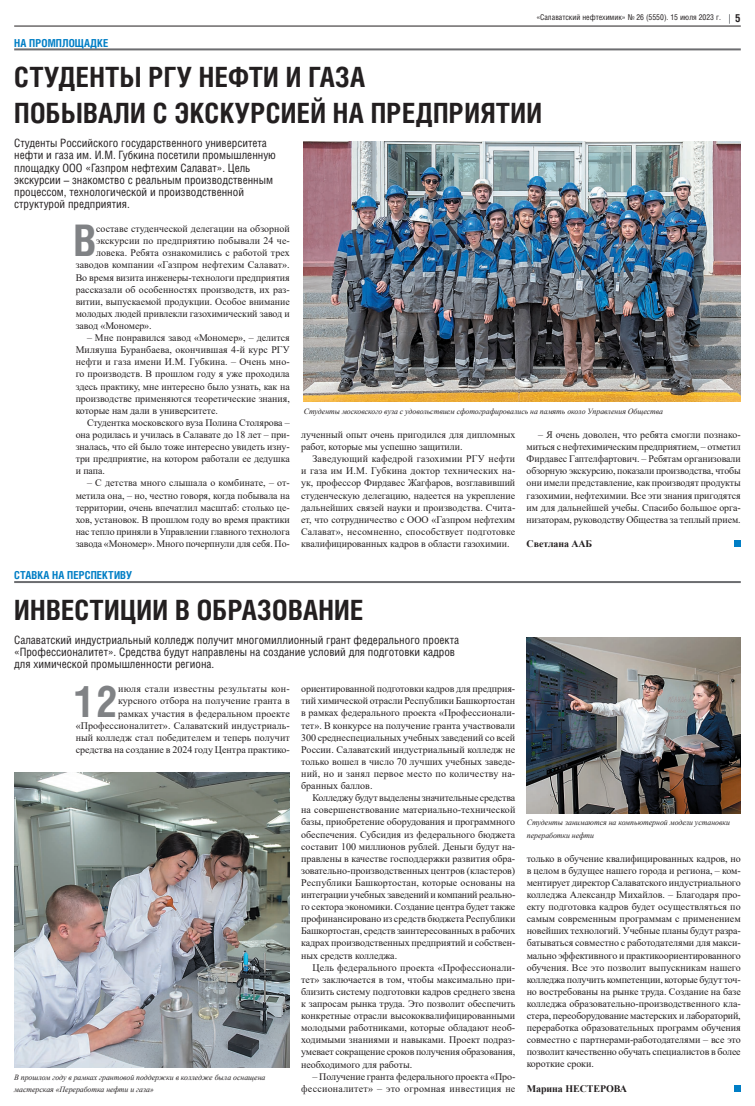
<style>
.page{position:relative;width:755px;height:1106px;background:#fff}
.page>*{position:absolute;margin:0;border:0;box-sizing:border-box;transform-origin:0 0}
.t1{font:700 43.5px "Helios Cond";color:#808285}
.t2{font:700 27.9px/36.3px "Helios Cond";letter-spacing:.01em;color:#231f20}
.t3{font:11.5px/12.1px "Helios Cond";color:#231f20}
.t4{font:700 11px "Helios Cond";letter-spacing:.01em;color:#007ec5}
.t5{font:700 11px "Helios Cond";color:#231f20}
.t6{font:10px/12.1px "Times New Roman";letter-spacing:-.005em;color:#231f20;text-align:justify}
.t7{font:10px "Times New Roman";letter-spacing:.015em;color:#231f20}
.t8{font:700 10px "Times New Roman";letter-spacing:-.005em;color:#231f20}
.t9{font:italic 8px/12.1px "Times New Roman";letter-spacing:-.005em;color:#231f20}
.t10{font:8px "Helios Cond";color:#231f20}
</style>
<div class="page">
<hr style="left:14px;top:48px;width:726px;height:2px;background:#6c6d70">
<hr style="left:14px;top:581px;width:726px;height:2px;background:#6c6d70">
<hr style="left:14px;top:26px;width:726px;height:1px;background:#231f20">
<img style="left:303px;top:141px;width:437px;height:261px">
<img style="left:14px;top:772px;width:275px;height:296px">
<img style="left:526px;top:637px;width:214px;height:176px">
<div style="left:733px;top:1085px;width:7px;height:6px;background:#007ec5"></div>
<div style="left:733px;top:540px;width:7px;height:7px;background:#007ec5"></div>
<p class="t4" style="left:14px;top:35px;width:95px">НА ПРОМПЛОЩАДКЕ</p>
<p class="t10" style="left:536px;top:12px;width:186px">«Салаватский нефтехимик» № 26 (5550). 15 июля 2023 г.</p>
<p class="t5" style="left:734px;top:11px;width:7px">5</p>
<h2 class="t2" style="left:14px;top:58px;width:529px">СТУДЕНТЫ РГУ НЕФТИ И ГАЗА<br>ПОБЫВАЛИ С ЭКСКУРСИЕЙ НА ПРЕДПРИЯТИИ</h2>
<p class="t3" style="left:14px;top:137px;width:263px">Студенты Российского государственного университета нефти и газа им. И.М. Губкина посетили промышленную площадку ООО «Газпром нефтехим Салават». Цель экскурсии – знакомство с реальным производственным процессом, технологической и производственной структурой предприятия.</p>
<h1 class="t1" style="left:73px;top:211px;width:24px">В</h1>
<p class="t6" style="left:96px;top:222px;width:195px">составе студенческой делегации на обзорной</p>
<p class="t6" style="left:96px;top:234px;width:195px">экскурсии по предприятию побывали 24 че-</p>
<p class="t6" style="left:96px;top:247px;width:195px">ловека. Ребята ознакомились с работой трех</p>
<p class="t7" style="left:76px;top:258px;width:215px">заводов компании «Газпром нефтехим Салават».</p>
<p class="t6" style="left:76px;top:271px;width:215px">Во время визита инженеры-технологи предприятия</p>
<p class="t6" style="left:76px;top:283px;width:215px">рассказали об особенностях производств, их раз-</p>
<p class="t6" style="left:76px;top:295px;width:215px">витии, выпускаемой продукции. Особое внимание</p>
<p class="t6" style="left:76px;top:307px;width:215px">молодых людей привлекли газохимический завод и</p>
<p class="t6" style="left:76px;top:319px;width:77px">завод «Мономер».</p>
<p class="t6" style="left:76px;top:331px;width:215px;text-indent:11px">– Мне понравился завод «Мономер», – делится Миляуша Буранбаева, окончившая 4-й курс РГУ нефти и газа имени И.М. Губкина. – Очень мно&shy;го производств. В прошлом году я уже проходила здесь практику, мне интересно было узнать, как на производстве применяются теоретические знания, которые нам дали в университете.</p>
<p class="t6" style="left:76px;top:416px;width:215px;text-indent:11px">Студентка московского вуза Полина Столярова – она родилась и училась в Салавате до 18 лет – при&shy;зналась, что ей было тоже интересно увидеть изну&shy;три предприятие, на котором работали ее дедушка и папа.</p>
<p class="t6" style="left:76px;top:477px;width:215px;text-indent:11px">– С детства много слышала о комбинате, – от&shy;метила она, – но, честно говоря, когда побывала на территории, очень впечатлил масштаб: столько це&shy;хов, установок. В прошлом году во время практики нас тепло приняли в Управлении главного технолога завода «Мономер». Много почерпнули для себя. По-</p>
<p class="t4" style="left:14px;top:567px;width:119px">СТАВКА НА ПЕРСПЕКТИВУ</p>
<p class="t9" style="left:303px;top:405px;width:360px">Студенты московского вуза с удовольствием сфотографировались на память около Управления Общества</p>
<p class="t6" style="left:301px;top:428px;width:215px">лученный опыт очень пригодился для дипломных работ, которые мы успешно защитили.</p>
<p class="t6" style="left:301px;top:452px;width:215px;text-indent:11px">Заведующий кафедрой газохимии РГУ нефти и газа им И.М. Губкина доктор технических на&shy;ук, профессор Фирдавес Жагфаров, возглавивший студенческую делегацию, надеется на укрепление дальнейших связей науки и производства. Счита&shy;ет, что сотрудничество с ООО «Газпром нефтехим Салават», несомненно, способствует подготовке квалифицированных кадров в области газохимии.</p>
<p class="t6" style="left:526px;top:428px;width:215px;text-indent:11px">– Я очень доволен, что ребята смогли познако&shy;миться с нефтехимическим предприятием, – отметил Фирдавес Гаптелфартович. – Ребятам организовали обзорную экскурсию, показали производства, чтобы они имели представление, как производят продукты газохимии, нефтехимии. Все эти знания пригодятся им для дальнейшей учебы. Спасибо большое орга&shy;низаторам, руководству Общества за теплый прием.</p>
<p class="t8" style="left:526px;top:536px;width:67px">Светлана ААБ</p>
<h2 class="t2" style="left:14px;top:591px;width:350px">ИНВЕСТИЦИИ В ОБРАЗОВАНИЕ</h2>
<p class="t3" style="left:14px;top:633px;width:446px">Салаватский индустриальный колледж получит многомиллионный грант федерального проекта «Профессионалитет». Средства будут направлены на создание условий для подготовки кадров для химической промышленности региона.</p>
<h1 class="t1" style="left:74px;top:671px;width:45px">12</h1>
<p class="t6" style="left:76px;top:682px;width:215px;text-align:right">июля стали известны результаты кон-<br>курсного отбора на получение гранта в<br>рамках участия в федеральном проекте «Профессионалитет». Салаватский индустриаль&shy;ный колледж стал победителем и теперь получит средства на создание в 2024 году Центра практико-</p>
<p class="t6" style="left:301px;top:682px;width:215px">ориентированной подготовки кадров для предприя&shy;тий химической отрасли Республики Башкортостан в рамках федерального проекта «Профессионали&shy;тет». В конкурсе на получение гранта участвовали 300 среднеспециальных учебных заведений со всей России. Салаватский индустриальный колледж не только вошел в число 70 лучших учебных заведе&shy;ний, но и занял первое место по количеству на&shy;бранных баллов.</p>
<p class="t6" style="left:301px;top:791px;width:215px;text-indent:11px">Колледжу будут выделены значительные средства на совершенствование материально-технической базы, приобретение оборудования и программного обеспечения. Субсидия из федерального бюджета составит 100 миллионов рублей. Деньги будут на&shy;правлены в качестве господдержки развития обра&shy;зовательно-производственных центров (кластеров)<br>Республики Башкортостан, которые основаны на интеграции учебных заведений и компаний реально&shy;го сектора экономики. Создание центра будет также профинансировано из средств бюджета Республики Башкортостан, средств заинтересованных в рабочих кадрах производственных предприятий и собствен&shy;ных средств колледжа.</p>
<p class="t6" style="left:301px;top:961px;width:215px;text-indent:11px">Цель федерального проекта «Профессионали&shy;тет» заключается в том, чтобы максимально при&shy;близить систему подготовки кадров среднего звена к запросам рынка труда. Это позволит обеспечить конкретные отрасли высококвалифицированными молодыми работниками, которые обладают необ&shy;ходимыми знаниями и навыками. Проект подраз&shy;умевает сокращение сроков получения образования, необходимого для работы.</p>
<p class="t6" style="left:301px;top:1069px;width:215px;text-align:right">– Получение гранта федерального проекта «Про&shy;фессионалитет» – это огромная инвестиция не</p>
<p class="t9" style="left:14px;top:1070px;width:253px">В прошлом году в рамках грантовой поддержки в колледже была оснащена мастерская «Переработка нефти и газа»</p>
<p class="t9" style="left:526px;top:816px;width:205px">Студенты занимаются на компьютерной модели установки переработки нефти</p>
<p class="t6" style="left:526px;top:852px;width:215px">только в обучение квалифицированных кадров, но в целом в будущее нашего города и региона, – ком&shy;ментирует директор Салаватского индустриального колледжа Александр Михайлов. – Благодаря про&shy;екту подготовка кадров будет осуществляться по самым современным программам с применением новейших технологий. Учебные планы будут разра&shy;батываться совместно с работодателями для макси&shy;мально эффективного и практикоориентированного обучения. Все это позволит выпускникам нашего колледжа получить компетенции, которые будут точ&shy;но востребованы на рынке труда. Создание на базе колледжа образовательно-производственного кла&shy;стера, переоборудование мастерских и лабораторий, переработка образовательных программ обучения совместно с партнерами-работодателями – все это позволит качественно обучать специалистов в более короткие сроки.</p>
<p class="t8" style="left:526px;top:1081px;width:102px">Марина НЕСТЕРОВА</p>
</div>
